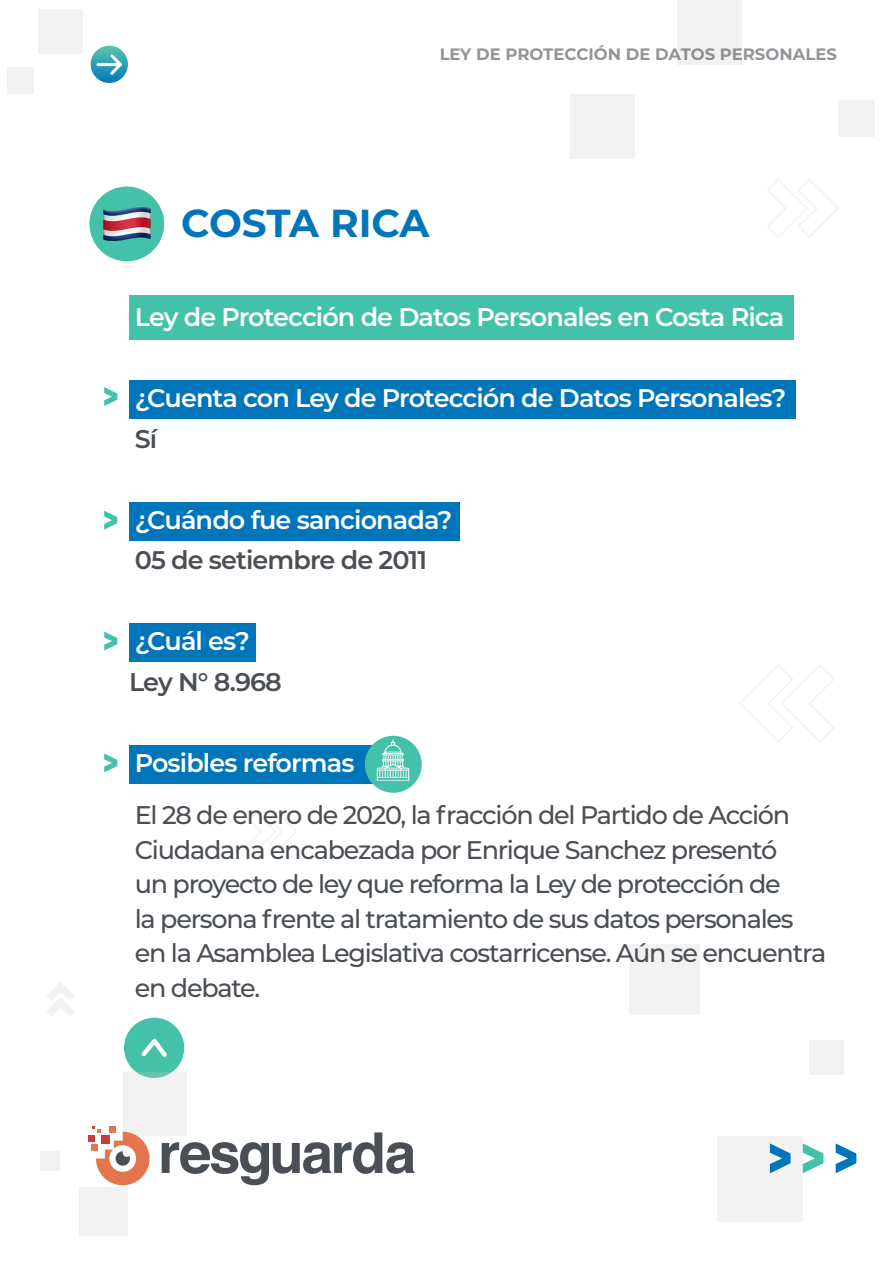
<style>
.page{position:relative;width:893px;height:1263px;background:#fff}
.page>*{position:absolute;margin:0;border:0;box-sizing:border-box;transform-origin:0 0}
.t1{font:700 39px "Montserrat";letter-spacing:-.01em;color:#0075ba}
.t2{font:500 25.5px/34.5px "Montserrat";letter-spacing:-.05em;color:#4a4f55}
.t3{font:600 25.5px "Montserrat";letter-spacing:-.035em;color:#fff}
.t4{font:600 25.5px "Montserrat";letter-spacing:-.035em;color:#4a4f55}
.t5{font:700 16.5px "Montserrat";color:#4a4f55}
</style>
<div class="page">
<div style="left:629px;top:944px;width:71px;height:70px;background:#f2f2f2"></div>
<div style="left:124px;top:1018px;width:60px;height:60px;background:#44c1a9;border-radius:50%"></div>
<svg style="left:141px;top:1038px;width:26px;height:19px"></svg>
<div style="left:717px;top:1136px;width:86px;height:86px;background:#f2f2f2"></div>
<div style="left:809px;top:1040px;width:34px;height:35px;background:#f2f2f2"></div>
<div style="left:79px;top:1188px;width:49px;height:48px;background:#f2f2f2"></div>
<div style="left:41px;top:1151px;width:19px;height:19px;background:#f2f2f2"></div>
<div style="left:38px;top:9px;width:45px;height:44px;background:#f2f2f2"></div>
<div style="left:7px;top:67px;width:27px;height:26px;background:#f2f2f2"></div>
<div style="left:838px;top:100px;width:37px;height:37px;background:#f2f2f2"></div>
<div style="left:677px;top:1px;width:65px;height:64px;background:#f2f2f2"></div>
<div style="left:571px;top:94px;width:64px;height:64px;background:#f2f2f2"></div>
<div style="left:123px;top:1072px;width:64px;height:63px;background:#f2f2f2"></div>
<svg style="left:89px;top:1126px;width:61px;height:59px"></svg>
<svg style="left:162px;top:1132px;width:252px;height:53px"></svg>
<svg style="left:803px;top:1143px;width:20px;height:30px"></svg>
<svg style="left:770px;top:1143px;width:21px;height:30px"></svg>
<svg style="left:836px;top:1143px;width:20px;height:30px"></svg>
<svg style="left:91px;top:46px;width:37px;height:37px"></svg>
<svg style="left:97px;top:54px;width:25px;height:21px"></svg>
<svg style="left:767px;top:179px;width:71px;height:59px"></svg>
<svg style="left:249px;top:812px;width:48px;height:39px"></svg>
<svg style="left:740px;top:665px;width:94px;height:77px"></svg>
<svg style="left:47px;top:982px;width:27px;height:34px"></svg>
<div style="left:129px;top:380px;width:666px;height:38px;background:#0075ba"></div>
<div style="left:129px;top:295px;width:664px;height:44px;background:#44c1a9"></div>
<div style="left:129px;top:502px;width:331px;height:38px;background:#0075ba"></div>
<div style="left:129px;top:623px;width:127px;height:39px;background:#0075ba"></div>
<div style="left:129px;top:745px;width:254px;height:39px;background:#0075ba"></div>
<svg style="left:104px;top:387px;width:13px;height:19px"></svg>
<svg style="left:104px;top:511px;width:13px;height:19px"></svg>
<svg style="left:104px;top:632px;width:13px;height:18px"></svg>
<svg style="left:104px;top:753px;width:13px;height:19px"></svg>
<div style="left:365px;top:736px;width:57px;height:57px;background:#44c1a9;border-radius:50%"></div>
<svg style="left:377px;top:739px;width:33px;height:42px"></svg>
<div style="left:89px;top:187px;width:75px;height:74px;background:#44c1a9;border-radius:50%"></div>
<img style="left:103px;top:206px;width:48px;height:36px">
<p class="t5" style="left:439px;top:42px;width:399px">LEY DE PROTECCIÓN DE DATOS PERSONALES</p>
<h1 class="t1" style="left:181px;top:195px;width:250px">COSTA RICA</h1>
<p class="t3" style="left:135px;top:299px;width:651px">Ley de Protección de Datos Personales en Costa Rica</p>
<p class="t3" style="left:135px;top:380px;width:653px">¿Cuenta con Ley de Protección de Datos Personales?</p>
<p class="t4" style="left:135px;top:421px;width:24px">Sí</p>
<p class="t3" style="left:135px;top:501px;width:319px">¿Cuándo fue sancionada?</p>
<p class="t4" style="left:135px;top:542px;width:294px">05 de setiembre de 2011</p>
<p class="t3" style="left:135px;top:623px;width:117px">¿Cuál es?</p>
<p class="t4" style="left:129px;top:664px;width:154px">Ley N° 8.968</p>
<p class="t3" style="left:135px;top:745px;width:221px">Posibles reformas</p>
<p class="t2" style="left:135px;top:797px;width:693px">El 28 de enero de 2020, la fracción del Partido de Acción Ciudadana encabezada por Enrique Sanchez presentó<br>un proyecto de ley que reforma la Ley de protección de<br>la persona frente al tratamiento de sus datos personales en la Asamblea Legislativa costarricense. Aún se encuentra en debate.</p>
</div>
